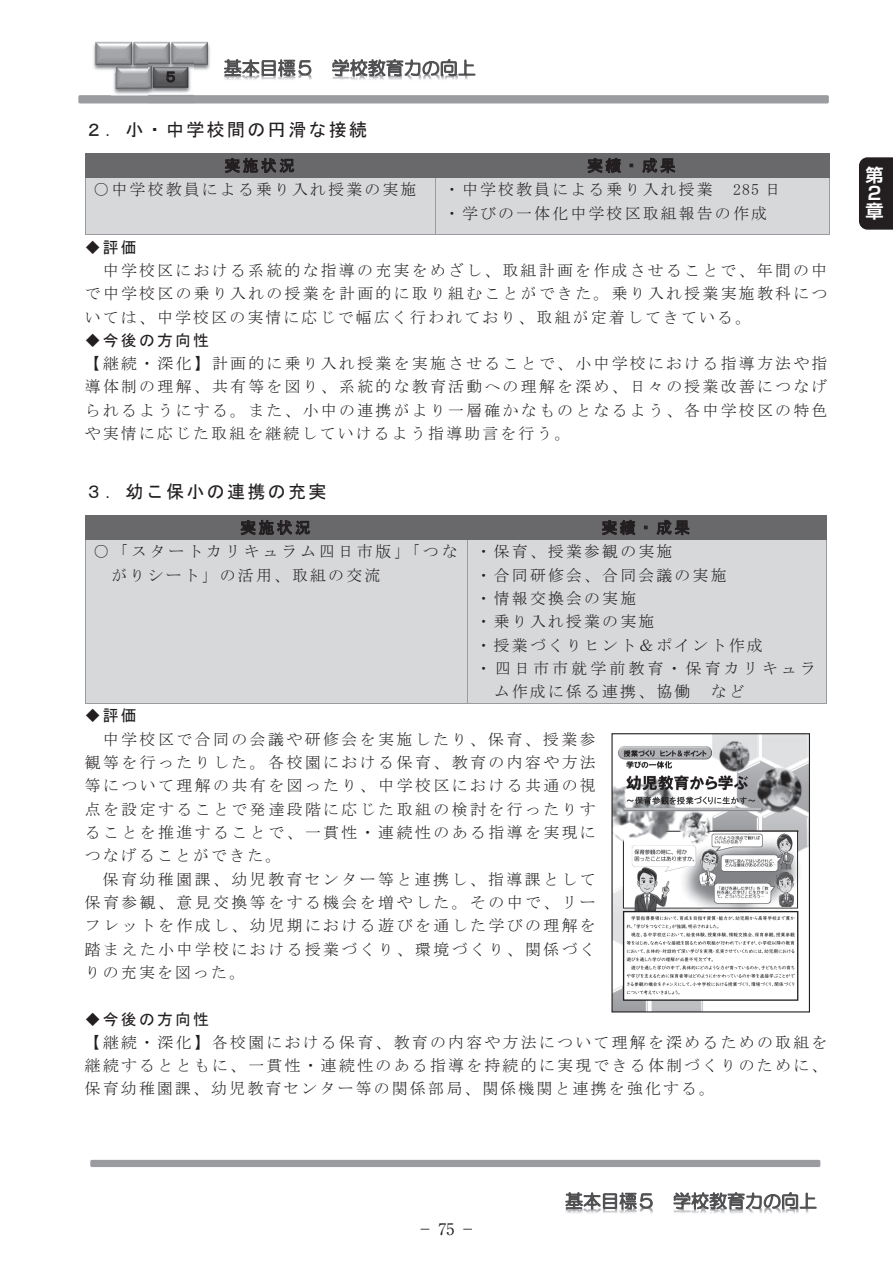
<style>
.page{position:relative;width:893px;height:1263px;background:#fff}
.page>*{position:absolute;margin:0;border:0;box-sizing:border-box;transform-origin:0 0}
.t1{font:18px "MS Gothic";letter-spacing:.13em;color:#231f20}
.t2{font:700 18px/18px "Shin Go Pr 6 De";color:#fff}
.t3{font:15.9px/23.2px "MS Mincho";letter-spacing:.15em;color:#231f20;text-align:justify}
.t4{font:15.9px "MS Gothic";letter-spacing:.15em;color:#231f20}
.t5{font:15.9px/23.2px "MS Mincho";letter-spacing:.18em;color:#231f20}
.t6{font:15.9px "MS Mincho";letter-spacing:.205em;color:#231f20}
.t7{font:15.9px "Ryumin Pr 6";color:#231f20}
.t8{font:15px "MS Gothic";color:#231f20}
</style>
<div class="page">
<div style="left:78px;top:95px;width:751px;height:8px;border:3px solid #9a9c9f"></div>
<div style="left:90px;top:1160px;width:730px;height:7px;border:3px solid #9a9c9f"></div>
<img style="left:224px;top:77px;width:244px;height:3px">
<svg style="left:224px;top:58px;width:252px;height:19px"></svg>
<img style="left:111px;top:73px;width:37px;height:24px">
<img style="left:137px;top:41px;width:30px;height:32px">
<img style="left:167px;top:41px;width:43px;height:29px">
<img style="left:93px;top:41px;width:44px;height:32px">
<img style="left:148px;top:60px;width:45px;height:44px">
<img style="left:565px;top:1210px;width:244px;height:3px">
<svg style="left:565px;top:1192px;width:252px;height:18px"></svg>
<div style="left:86px;top:154px;width:350px;height:23px;background:#69696c"></div>
<div style="left:436px;top:154px;width:393px;height:23px;background:#69696c"></div>
<hr style="left:86px;top:153px;width:350px;height:1px;background:#69696c">
<hr style="left:436px;top:153px;width:393px;height:1px;background:#69696c">
<div style="left:86px;top:178px;width:350px;height:56px;background:#d7d8da"></div>
<div style="left:436px;top:178px;width:393px;height:56px;background:#d7d8da"></div>
<svg style="left:85px;top:153px;width:1px;height:25px"></svg>
<hr style="left:86px;top:177px;width:349px;height:1px;background:#69696c">
<hr style="left:437px;top:177px;width:392px;height:1px;background:#69696c">
<svg style="left:829px;top:153px;width:1px;height:25px"></svg>
<hr style="left:85px;top:178px;width:1px;height:56px;background:#999b9e">
<hr style="left:86px;top:234px;width:349px;height:1px;background:#999b9e">
<hr style="left:435px;top:178px;width:1px;height:56px;background:#999b9e">
<hr style="left:436px;top:234px;width:393px;height:1px;background:#999b9e">
<hr style="left:829px;top:178px;width:1px;height:56px;background:#999b9e">
<div style="left:86px;top:516px;width:382px;height:23px;background:#69696c"></div>
<div style="left:468px;top:516px;width:358px;height:23px;background:#69696c"></div>
<hr style="left:86px;top:515px;width:382px;height:1px;background:#69696c">
<hr style="left:468px;top:515px;width:358px;height:1px;background:#69696c">
<div style="left:86px;top:540px;width:381px;height:163px;background:#d7d8da"></div>
<div style="left:468px;top:540px;width:358px;height:163px;background:#d7d8da"></div>
<svg style="left:85px;top:515px;width:1px;height:25px"></svg>
<hr style="left:86px;top:539px;width:381px;height:1px;background:#69696c">
<hr style="left:469px;top:539px;width:357px;height:1px;background:#69696c">
<svg style="left:826px;top:515px;width:1px;height:25px"></svg>
<hr style="left:85px;top:540px;width:1px;height:163px;background:#999b9e">
<hr style="left:86px;top:703px;width:381px;height:1px;background:#999b9e">
<hr style="left:467px;top:540px;width:1px;height:163px;background:#999b9e">
<hr style="left:468px;top:703px;width:358px;height:1px;background:#999b9e">
<hr style="left:826px;top:540px;width:1px;height:163px;background:#999b9e">
<img style="left:613px;top:735px;width:195px;height:275px">
<div style="left:611px;top:733px;width:199px;height:279px;border:1px solid #231f20"></div>
<div style="left:859px;top:157px;width:34px;height:73px;background:#231f20"></div>
<p class="t8" style="left:163px;top:69px;width:16px">５</p>
<p class="t1" style="left:85px;top:121px;width:284px">２．小・中学校間の円滑な接続</p>
<p class="t4" style="left:224px;top:157px;width:72px">実施状況</p>
<p class="t4" style="left:587px;top:157px;width:90px">実績・成果</p>
<p class="t3" style="left:94px;top:178px;width:324px">○中学校教員による乗り入れ授業の実施</p>
<p class="t3" style="left:444px;top:178px;width:270px">・中学校教員による乗り入れ授業</p>
<p class="t3" style="left:444px;top:178px;width:338px;text-indent:289px">285 日・学びの一体化中学校区取組報告の作成</p>
<p class="t4" style="left:85px;top:239px;width:53px">◆評価</p>
<p class="t3" style="left:85px;top:258px;width:744px;text-indent:18px">中学校区における系統的な指導の充実をめざし、取組計画を作成させることで、年間の中で中学校区の乗り入れの授業を計画的に取り組むことができた。乗り入れ授業実施教科については、中学校区の実情に応じで幅広く行われており、取組が定着してきている。</p>
<p class="t4" style="left:85px;top:332px;width:126px">◆今後の方向性</p>
<p class="t3" style="left:85px;top:352px;width:744px">【継続・深化】計画的に乗り入れ授業を実施させることで、小中学校における指導方法や指導体制の理解、共有等を図り、系統的な教育活動への理解を深め、日々の授業改善につなげられるようにする。また、小中の連携がより一層確かなものとなるよう、各中学校区の特色や実情に応じた取組を継続していけるよう指導助言を行う。</p>
<p class="t1" style="left:85px;top:483px;width:243px">３．幼こ保小の連携の充実</p>
<p class="t4" style="left:240px;top:519px;width:72px">実施状況</p>
<p class="t4" style="left:602px;top:519px;width:90px">実績・成果</p>
<p class="t5" style="left:112px;top:540px;width:347px;text-indent:-18px">○「スタートカリキュラム四日市版」「つながりシート」の活用、取組の交流</p>
<p class="t3" style="left:476px;top:540px;width:198px">・保育、授業参観の実施</p>
<p class="t3" style="left:476px;top:563px;width:252px">・合同研修会、合同会議の実施</p>
<p class="t3" style="left:476px;top:587px;width:162px">・情報交換会の実施</p>
<p class="t3" style="left:476px;top:610px;width:180px">・乗り入れ授業の実施</p>
<p class="t3" style="left:476px;top:633px;width:288px">・授業づくりヒント＆ポイント作成</p>
<p class="t6" style="left:476px;top:660px;width:342px">・四日市市就学前教育・保育カリキュラ</p>
<p class="t3" style="left:494px;top:680px;width:198px">ム作成に係る連携、協働</p>
<p class="t3" style="left:711px;top:680px;width:36px">など</p>
<p class="t4" style="left:85px;top:708px;width:53px">◆評価</p>
<p class="t3" style="left:85px;top:727px;width:512px;text-indent:18px">中学校区で合同の会議や研修会を実施したり、保育、授業参観等を行ったりした。各校園における保育、教育の内容や方法等について理解の共有を図ったり、中学校区における共通の視点を設定することで発達段階に応じた取組の検討を行ったりすることを推進することで、一貫性・連続性のある指導を実現につなげることができた。</p>
<p class="t3" style="left:85px;top:867px;width:512px;text-indent:18px">保育幼稚園課、幼児教育センター等と連携し、指導課として保育参観、意見交換等をする機会を増やした。その中で、リーフレットを作成し、幼児期における遊びを通した学びの理解を踏まえた小中学校における授業づくり、環境づくり、関係づくりの充実を図った。</p>
<p class="t4" style="left:85px;top:1011px;width:126px">◆今後の方向性</p>
<p class="t3" style="left:85px;top:1030px;width:744px">【継続・深化】各校園における保育、教育の内容や方法について理解を深めるための取組を継続するとともに、一貫性・連続性のある指導を持続的に実現できる体制づくりのために、保育幼稚園課、幼児教育センター等の関係部局、関係機関と連携を強化する。</p>
<p class="t2" style="left:865px;top:165px;width:19px">第<br>２章</p>
<p class="t7" style="left:417px;top:1216px;width:60px">− 75 −</p>
</div>
